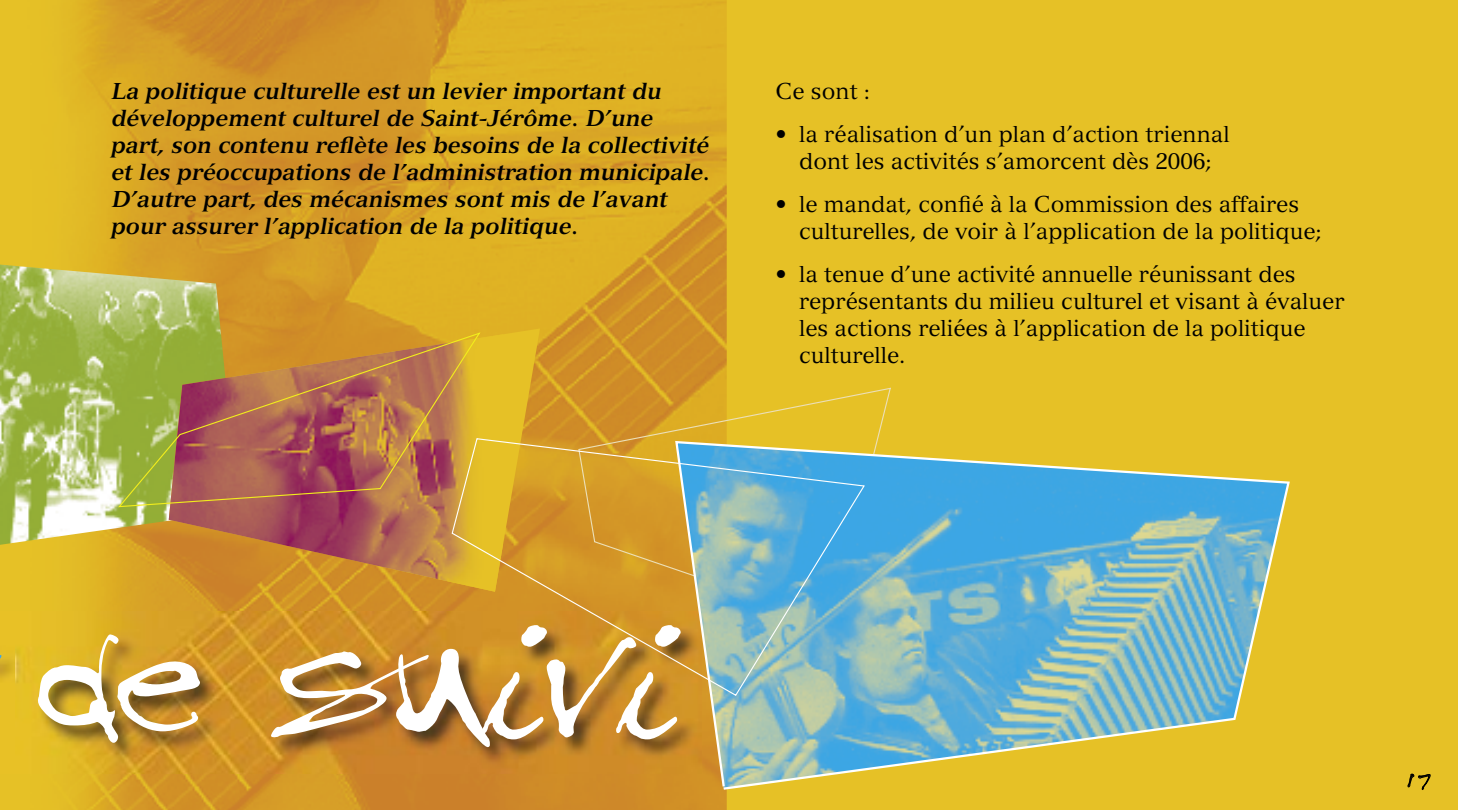
<style>
.page{position:relative;width:1458px;height:810px;background:#e6c126}
.page>*{position:absolute;margin:0;border:0;box-sizing:border-box;transform-origin:0 0}
.t1{font:157.5px "Treefrog";color:#fff}
.t2{font:22.5px/27px "Versailles";color:#000}
.t3{font:italic 700 22.5px/27px "Versailles";color:#000}
.t4{font:20.25px "Treefrog";color:#000}
</style>
<div class="page">
<img style="left:74px;top:0;width:653px;height:810px">
<img style="left:0;top:612px;width:675px;height:162px">
<img style="left:0;top:245px;width:239px;height:320px">
<svg style="left:503px;top:328px;width:37px;height:110px"></svg>
<img style="left:169px;top:328px;width:334px;height:264px">
<svg style="left:578px;top:388px;width:313px;height:53px"></svg>
<svg style="left:118px;top:332px;width:363px;height:175px;background:#af7a48"></svg>
<svg style="left:675px;top:441px;width:615px;height:349px"></svg>
<svg style="left:452px;top:438px;width:413px;height:258px;background:#aba46c"></svg>
<svg style="left:1407px;top:773px;width:24px;height:17px"></svg>
<p class="t3" style="left:111px;top:77px;width:600px">La politique culturelle est un levier important du développement culturel de Saint-Jérôme. D’une part, son contenu reflète les besoins de la collectivité et les préoccupations de l’administration municipale.<br>D’autre part, des mécanismes sont mis de l’avant pour assurer l’application de la politique.</p>
<p class="t2" style="left:776px;top:77px;width:96px">Ce sont :</p>
<p class="t2" style="left:776px;top:120px;width:456px;text-align:center">• la réalisation d’un plan d’action triennal dont les activités s’amorcent dès 2006;</p>
<p class="t2" style="left:799px;top:190px;width:524px;text-indent:-24px">• le mandat, confié à la Commission des affaires culturelles, de voir à l’application de la politique;</p>
<p class="t2" style="left:799px;top:261px;width:547px;text-indent:-24px">• la tenue d’une activité annuelle réunissant des représentants du milieu culturel et visant à évaluer les actions reliées à l’application de la politique culturelle.</p>
<h1 class="t1" style="left:34px;top:607px;width:644px">de suivi</h1>
<p class="t4" style="left:1403px;top:771px;width:31px">17</p>
</div>
